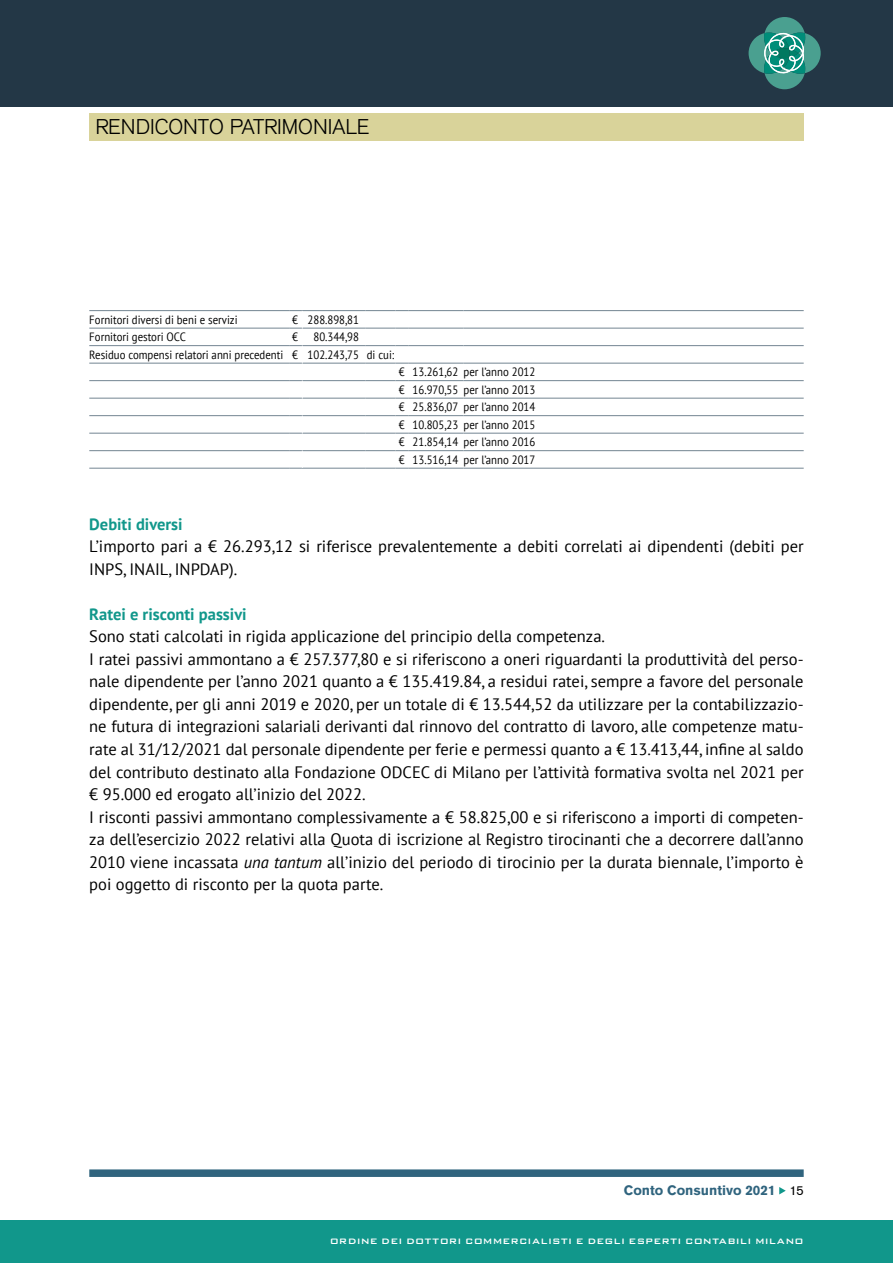
<style>
.page{position:relative;width:893px;height:1263px;background:#fff}
.page>*{position:absolute;margin:0;border:0;box-sizing:border-box;transform-origin:0 0}
.t1{font:300 21px "Akzidenz Grotesk";color:#000}
.TESTO_PIANO_GENERALE{font:16.5px/22.5px "PT Sans";color:#000;text-align:justify}
.TESTO_PIANO_GENERALE-2{font:700 16.5px "PT Sans";color:#11978b}
.t2{font:900 13.5px "Akzidenz Grotesk";color:#30647e}
.TESTO_PIANO_IN_TABEL{font:12px "PT Sans";color:#000;scale:.9 1}
.t3{font:500 10.5px "Bank Gothic BT";letter-spacing:.015em;color:#fff}
.s1{font-style:italic}
.s2{font-weight:400;font-size:12.75px;color:#000}
</style>
<div class="page">
<svg style="left:779px;top:1187px;width:7px;height:7px"></svg>
<div style="left:0;top:0;width:893px;height:106px;background:#233746"></div>
<div style="left:89px;top:1169px;width:715px;height:8px;background:#30647e"></div>
<div style="left:0;top:1220px;width:893px;height:43px;background:#11978b"></div>
<svg style="left:749px;top:17px;width:72px;height:72px"></svg>
<hr style="left:302px;top:310px;width:64px;height:1px;background:#738592">
<hr style="left:302px;top:328px;width:64px;height:1px;background:#738592">
<hr style="left:302px;top:345px;width:64px;height:1px;background:#738592">
<hr style="left:302px;top:363px;width:64px;height:1px;background:#738592">
<hr style="left:302px;top:380px;width:64px;height:1px;background:#738592">
<hr style="left:302px;top:398px;width:64px;height:1px;background:#738592">
<hr style="left:302px;top:415px;width:64px;height:1px;background:#738592">
<hr style="left:302px;top:433px;width:64px;height:1px;background:#738592">
<hr style="left:302px;top:450px;width:64px;height:1px;background:#738592">
<hr style="left:302px;top:468px;width:64px;height:1px;background:#738592">
<svg style="left:366px;top:310px;width:42px;height:1px"></svg>
<hr style="left:408px;top:310px;width:55px;height:1px;background:#738592">
<hr style="left:463px;top:310px;width:341px;height:1px;background:#738592">
<svg style="left:366px;top:328px;width:42px;height:1px"></svg>
<hr style="left:408px;top:328px;width:55px;height:1px;background:#738592">
<hr style="left:463px;top:328px;width:341px;height:1px;background:#738592">
<svg style="left:366px;top:345px;width:42px;height:1px"></svg>
<hr style="left:408px;top:345px;width:55px;height:1px;background:#738592">
<hr style="left:463px;top:345px;width:341px;height:1px;background:#738592">
<svg style="left:366px;top:363px;width:42px;height:1px"></svg>
<hr style="left:408px;top:363px;width:55px;height:1px;background:#738592">
<hr style="left:463px;top:363px;width:341px;height:1px;background:#738592">
<svg style="left:366px;top:380px;width:42px;height:1px"></svg>
<hr style="left:408px;top:380px;width:55px;height:1px;background:#738592">
<hr style="left:463px;top:380px;width:341px;height:1px;background:#738592">
<svg style="left:366px;top:398px;width:42px;height:1px"></svg>
<hr style="left:408px;top:398px;width:55px;height:1px;background:#738592">
<hr style="left:463px;top:398px;width:341px;height:1px;background:#738592">
<svg style="left:366px;top:415px;width:42px;height:1px"></svg>
<hr style="left:408px;top:415px;width:55px;height:1px;background:#738592">
<hr style="left:463px;top:415px;width:341px;height:1px;background:#738592">
<svg style="left:366px;top:433px;width:42px;height:1px"></svg>
<hr style="left:408px;top:433px;width:55px;height:1px;background:#738592">
<hr style="left:463px;top:433px;width:341px;height:1px;background:#738592">
<svg style="left:366px;top:450px;width:42px;height:1px"></svg>
<hr style="left:408px;top:450px;width:55px;height:1px;background:#738592">
<hr style="left:463px;top:450px;width:341px;height:1px;background:#738592">
<svg style="left:366px;top:468px;width:42px;height:1px"></svg>
<hr style="left:408px;top:468px;width:55px;height:1px;background:#738592">
<hr style="left:463px;top:468px;width:341px;height:1px;background:#738592">
<hr style="left:89px;top:310px;width:200px;height:1px;background:#738592">
<hr style="left:89px;top:328px;width:200px;height:1px;background:#738592">
<hr style="left:89px;top:345px;width:200px;height:1px;background:#738592">
<hr style="left:89px;top:363px;width:200px;height:1px;background:#738592">
<hr style="left:89px;top:380px;width:200px;height:1px;background:#738592">
<hr style="left:89px;top:398px;width:200px;height:1px;background:#738592">
<hr style="left:89px;top:415px;width:200px;height:1px;background:#738592">
<hr style="left:89px;top:433px;width:200px;height:1px;background:#738592">
<hr style="left:89px;top:450px;width:200px;height:1px;background:#738592">
<hr style="left:89px;top:468px;width:200px;height:1px;background:#738592">
<svg style="left:289px;top:310px;width:14px;height:159px"></svg>
<div style="left:89px;top:113px;width:715px;height:27px;background:#d9d39a"></div>
<p class="t1" style="left:96px;top:114px;width:275px">RENDICONTO PATRIMONIALE</p>
<p class="TESTO_PIANO_IN_TABEL" style="left:89px;top:312px;width:166px">Fornitori diversi di beni e servizi</p>
<p class="TESTO_PIANO_IN_TABEL" style="left:292px;top:312px;width:8px">€</p>
<p class="TESTO_PIANO_IN_TABEL" style="left:308px;top:312px;width:59px">288.898,81</p>
<p class="TESTO_PIANO_IN_TABEL" style="left:89px;top:329px;width:109px">Fornitori gestori OCC</p>
<p class="TESTO_PIANO_IN_TABEL" style="left:292px;top:329px;width:8px">€</p>
<p class="TESTO_PIANO_IN_TABEL" style="left:313px;top:329px;width:52px">80.344,98</p>
<p class="TESTO_PIANO_IN_TABEL" style="left:89px;top:347px;width:217px">Residuo compensi relatori anni precedenti</p>
<p class="TESTO_PIANO_IN_TABEL" style="left:292px;top:347px;width:8px">€</p>
<p class="TESTO_PIANO_IN_TABEL" style="left:308px;top:347px;width:59px">102.243,75</p>
<p class="TESTO_PIANO_IN_TABEL" style="left:367px;top:347px;width:32px">di cui:</p>
<p class="TESTO_PIANO_IN_TABEL" style="left:399px;top:364px;width:8px">€</p>
<p class="TESTO_PIANO_IN_TABEL" style="left:413px;top:364px;width:138px">13.261,62 per l’anno 2012</p>
<p class="TESTO_PIANO_IN_TABEL" style="left:399px;top:382px;width:8px">€</p>
<p class="TESTO_PIANO_IN_TABEL" style="left:413px;top:382px;width:138px">16.970,55 per l’anno 2013</p>
<p class="TESTO_PIANO_IN_TABEL" style="left:399px;top:399px;width:8px">€</p>
<p class="TESTO_PIANO_IN_TABEL" style="left:413px;top:399px;width:138px">25.836,07 per l’anno 2014</p>
<p class="TESTO_PIANO_IN_TABEL" style="left:399px;top:417px;width:8px">€</p>
<p class="TESTO_PIANO_IN_TABEL" style="left:413px;top:417px;width:138px">10.805,23 per l’anno 2015</p>
<p class="TESTO_PIANO_IN_TABEL" style="left:399px;top:434px;width:8px">€</p>
<p class="TESTO_PIANO_IN_TABEL" style="left:413px;top:434px;width:138px">21.854,14 per l’anno 2016</p>
<p class="TESTO_PIANO_IN_TABEL" style="left:399px;top:452px;width:8px">€</p>
<p class="TESTO_PIANO_IN_TABEL" style="left:413px;top:452px;width:138px">13.516,14 per l’anno 2017</p>
<p class="TESTO_PIANO_GENERALE-2" style="left:89px;top:513px;width:95px">Debiti diversi</p>
<p class="TESTO_PIANO_GENERALE" style="left:89px;top:535px;width:716px">L’importo pari a € 26.293,12 si riferisce prevalentemente a debiti correlati ai dipendenti (debiti per<br>INPS, INAIL, INPDAP).</p>
<p class="TESTO_PIANO_GENERALE-2" style="left:89px;top:603px;width:159px">Ratei e risconti passivi</p>
<p class="TESTO_PIANO_GENERALE" style="left:89px;top:625px;width:517px">Sono stati calcolati in rigida applicazione del principio della competenza.</p>
<p class="TESTO_PIANO_GENERALE" style="left:89px;top:647px;width:716px">I ratei passivi ammontano a € 257.377,80 e si riferiscono a oneri riguardanti la produttività del perso&shy;nale dipendente per l’anno 2021 quanto a € 135.419.84, a residui ratei, sempre a favore del personale dipendente, per gli anni 2019 e 2020, per un totale di € 13.544,52 da utilizzare per la contabilizzazio&shy;ne futura di integrazioni salariali derivanti dal rinnovo del contratto di lavoro, alle competenze matu&shy;rate al 31/12/2021 dal personale dipendente per ferie e permessi quanto a € 13.413,44, infine al saldo del contributo destinato alla Fondazione ODCEC di Milano per l’attività formativa svolta nel 2021 per € 95.000 ed erogato all’inizio del 2022.</p>
<p class="TESTO_PIANO_GENERALE" style="left:89px;top:805px;width:716px">I risconti passivi ammontano complessivamente a € 58.825,00 e si riferiscono a importi di competen&shy;za dell’esercizio 2022 relativi alla Quota di iscrizione al Registro tirocinanti che a decorrere dall’anno 2010 viene incassata <span class="s1">una tantum</span> all’inizio del periodo di tirocinio per la durata biennale, l’importo è poi oggetto di risconto per la quota parte.</p>
<p class="t2" style="left:624px;top:1182px;width:181px">Conto Consuntivo 2021 <span class="s2">15</span></p>
<p class="t3" style="left:330px;top:1236px;width:475px">ORDINE DEI DOTTORI COMMERCIALISTI E DEGLI ESPERTI CONTABILI MILANO</p>
</div>
